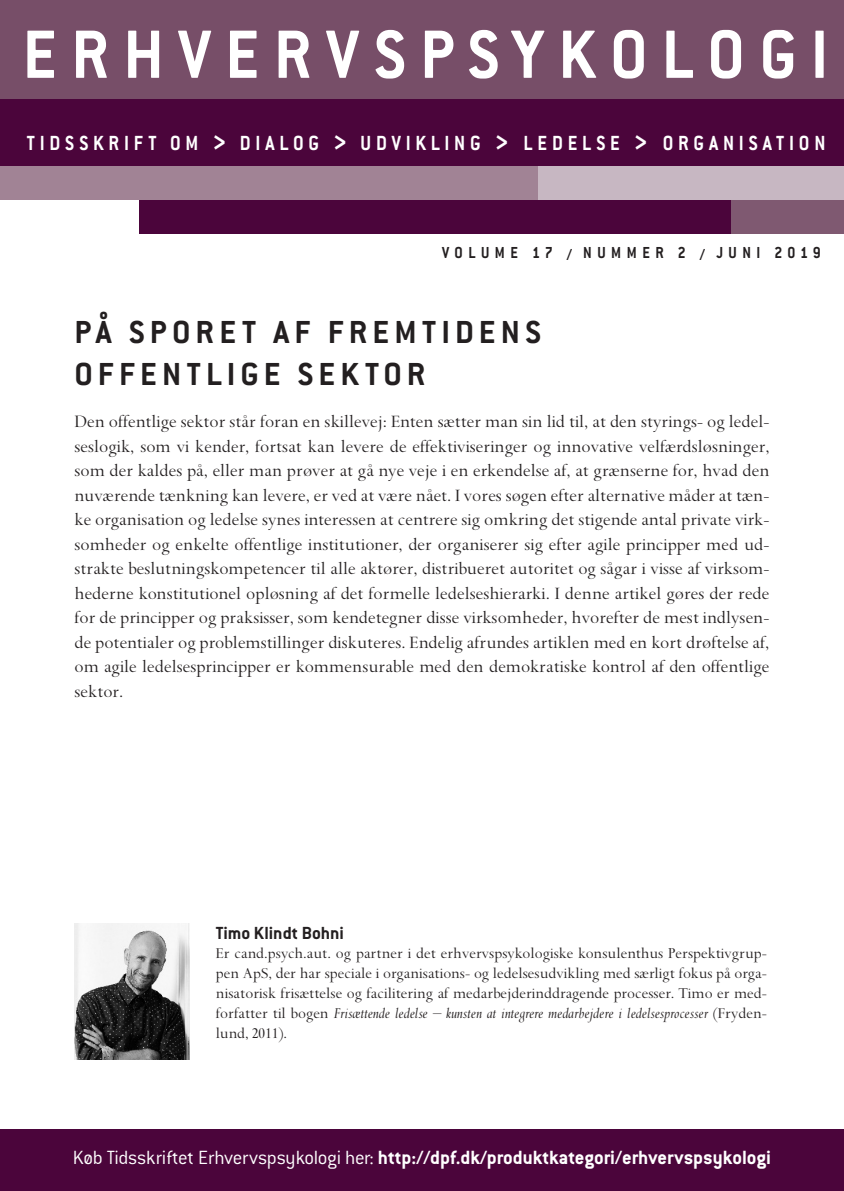
<style>
.page{position:relative;width:844px;height:1191px;background:#fff}
.page>*{position:absolute;margin:0;border:0;box-sizing:border-box;transform-origin:0 0}
.t1{font:700 74.9px "Conduit ITC";letter-spacing:.205em;color:#fff;scale:.95 1}
.t2{font:700 35px/42px "Conduit ITC";letter-spacing:.15em;color:#231f20}
.t3{font:700 22.4px "Conduit ITC";letter-spacing:.24em;color:#fff;scale:.9 1}
.t4{font:700 21px "Conduit ITC";color:#fff}
.t5{font:19.25px/24.5px "Spectrum";color:#231f20;text-align:justify}
.t6{font:700 19.25px "Conduit ITC";color:#231f20}
.t7{font:700 17.5px "Conduit ITC";letter-spacing:.35em;color:#231f20;scale:.9 1}
.t8{font:16.62px/19.9px "Spectrum";color:#231f20;text-align:justify}
.s1{font-size:31.15px}
.s2{font-style:italic}
.s3{font-weight:300}
</style>
<div class="page">
<div style="left:0;top:1129px;width:843px;height:62px;background:#4b053b"></div>
<div style="left:0;top:0;width:843px;height:125px;background:#774e68"></div>
<div style="left:0;top:166px;width:656px;height:34px;background:#a18395"></div>
<div style="left:0;top:99px;width:843px;height:67px;background:#4b053b"></div>
<div style="left:537px;top:166px;width:306px;height:34px;background:#c7b7c2"></div>
<div style="left:618px;top:200px;width:225px;height:33px;background:#7f5971"></div>
<div style="left:139px;top:200px;width:591px;height:33px;background:#4b053b"></div>
<img style="left:74px;top:923px;width:115px;height:136px">
<h1 class="t1" style="left:23px;top:11px;width:849px">ERHVERVSPSYKOLOGI</h1>
<p class="t3" style="left:27px;top:129px;width:888px">TIDSSKRIFT OM <span class="s1">&gt;</span> DIALOG <span class="s1">&gt;</span> UDVIKLING <span class="s1">&gt;</span> LEDELSE <span class="s1">&gt;</span> ORGANISATION</p>
<p class="t7" style="left:442px;top:242px;width:422px">VOLUME 17 / NUMMER 2 / JUNI 2019</p>
<h2 class="t2" style="left:74px;top:310px;width:468px">PÅ SPORET AF FREMTIDENS<br>OFFENTLIGE SEKTOR</h2>
<p class="t5" style="left:74px;top:409px;width:696px">Den offentlige sektor står foran en skillevej: Enten sætter man sin lid til, at den styrings- og ledel&shy;seslogik, som vi kender, fortsat kan levere de effektiviseringer og innovative velfærdsløsninger, som der kaldes på, eller man prøver at gå nye veje i en erkendelse af, at grænserne for, hvad den nuværende tænkning kan levere, er ved at være nået. I vores søgen efter alternative måder at tæn&shy;ke organisation og ledelse synes interessen at centrere sig omkring det stigende antal private virk&shy;somheder og enkelte offentlige institutioner, der organiserer sig efter agile principper med ud&shy;strakte beslutningskompetencer til alle aktører, distribueret autoritet og sågar i visse af virksom&shy;hederne konstitutionel opløsning af det formelle ledelseshierarki. I denne artikel gøres der rede for de principper og praksisser, som kendetegner disse virksomheder, hvorefter de mest indlysen&shy;de potentialer og problemstillinger diskuteres. Endelig afrundes artiklen med en kort drøftelse af, om agile ledelsesprincipper er kommensurable med den demokratiske kontrol af den offentlige sektor.</p>
<p class="t6" style="left:216px;top:921px;width:130px">Timo Klindt Bohni</p>
<p class="t8" style="left:216px;top:944px;width:552px">Er cand.psych.aut. og partner i det erhvervspsykologiske konsulenthus Perspektivgrup&shy;pen ApS, der har speciale i organisations- og ledelsesudvikling med særligt fokus på orga&shy;nisatorisk frisættelse og facilitering af medarbejderinddragende processer. Timo er med&shy;forfatter til bogen <span class="s2">Frisættende ledelse – kunsten at integrere medarbejdere i ledelsesprocesser</span> (Fryden&shy;lund, 2011).</p>
<p class="t4" style="left:73px;top:1144px;width:699px"><span class="s3">Køb Tidsskriftet Erhvervspsykologi her:</span> http://dpf.dk/produktkategori/erhvervspsykologi</p>
</div>
